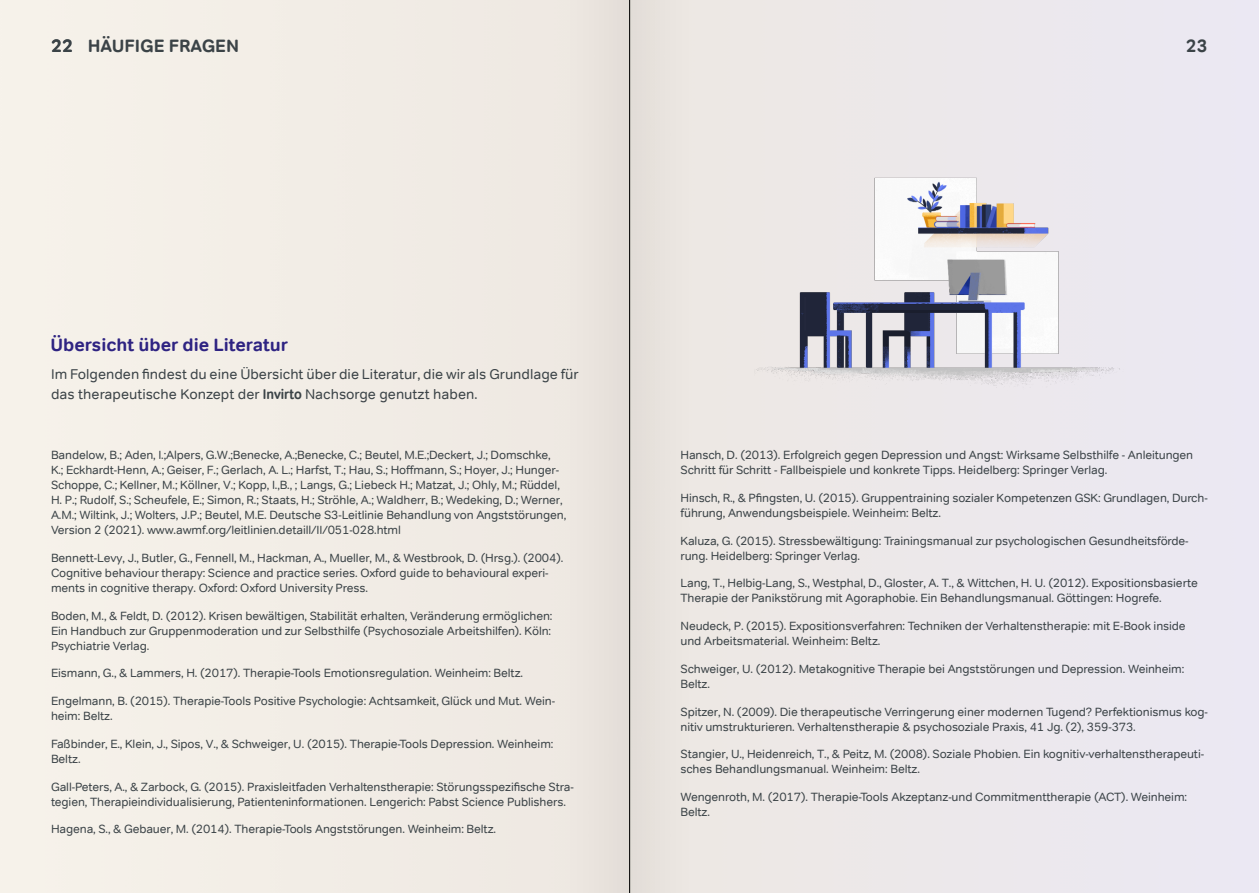
<style>
.page{position:relative;width:1259px;height:893px;background:#fff}
.page>*{position:absolute;margin:0;border:0;box-sizing:border-box;transform-origin:0 0}
.t1{font:700 18px "Tondo";color:#2e2382}
.Page_Info{font:700 18px "Tondo";color:#3b4347}
.Body_Text{font:14.25px/20px "Tondo";color:#3b4347}
.Body_Text-2{font:12px/15px "Tondo";letter-spacing:-.01em;color:#3b4347}
.s1{font-family:"Tondo Signage"}
</style>
<div class="page">
<div style="left:560px;top:0;width:138px;height:893px;background:#e9e3de"></div>
<img style="left:754px;top:166px;width:369px;height:233px">
<hr style="left:629px;top:0;width:1px;height:893px;background:#000">
<p class="Page_Info" style="left:51px;top:35px;width:23px">22</p>
<p class="Page_Info" style="left:88px;top:35px;width:153px">HÄUFIGE FRAGEN</p>
<p class="Page_Info" style="left:1186px;top:35px;width:23px">23</p>
<p class="t1" style="left:50px;top:334px;width:239px">Übersicht über die Literatur</p>
<p class="Body_Text" style="left:51px;top:364px;width:529px">Im Folgenden findest du eine Übersicht über die Literatur, die wir als Grundlage für das therapeutische Konzept der <span class="s1">Invirto</span> Nachsorge genutzt haben.</p>
<p class="Body_Text-2" style="left:51px;top:447px;width:517px">Bandelow, B.; Aden, I.;Alpers, G.W.;Benecke, A.;Benecke, C.; Beutel, M.E.;Deckert, J.; Domschke,<br>K.; Eckhardt-Henn, A.; Geiser, F.; Gerlach, A. L.; Harfst, T.; Hau, S.; Hoffmann, S.; Hoyer, J.; Hunger-Schoppe, C.; Kellner, M.; Köllner, V.; Kopp, I.,B., ; Langs, G.; Liebeck H.; Matzat, J.; Ohly, M.; Rüddel, H. P.; Rudolf, S.; Scheufele, E.; Simon, R.; Staats, H.; Ströhle, A.; Waldherr, B.; Wedeking, D.; Werner, A.M.; Wiltink, J.; Wolters, J.P.; Beutel, M.E. Deutsche S3-Leitlinie Behandlung von Angststörungen, Version 2 (2021). www.awmf.org/leitlinien.detaill/II/051-028.html</p>
<p class="Body_Text-2" style="left:51px;top:550px;width:514px">Bennett-Levy, J., Butler, G., Fennell, M., Hackman, A., Mueller, M., &amp; Westbrook, D. (Hrsg.). (2004).<br>Cognitive behaviour therapy: Science and practice series. Oxford guide to behavioural experi&shy;ments in cognitive therapy. Oxford: Oxford University Press.</p>
<p class="Body_Text-2" style="left:51px;top:608px;width:503px;text-align:justify">Boden, M., &amp; Feldt, D. (2012). Krisen bewältigen, Stabilität erhalten, Veränderung ermöglichen:<br>Ein Handbuch zur Gruppenmoderation und zur Selbsthilfe (Psychosoziale Arbeitshilfen). Köln:<br>Psychiatrie Verlag.</p>
<p class="Body_Text-2" style="left:51px;top:666px;width:474px">Eismann, G., &amp; Lammers, H. (2017). Therapie-Tools Emotionsregulation. Weinheim: Beltz.</p>
<p class="Body_Text-2" style="left:51px;top:693px;width:505px">Engelmann, B. (2015). Therapie-Tools Positive Psychologie: Achtsamkeit, Glück und Mut. Wein&shy;heim: Beltz.</p>
<p class="Body_Text-2" style="left:51px;top:736px;width:504px">Faßbinder, E., Klein, J., Sipos, V., &amp; Schweiger, U. (2015). Therapie-Tools Depression. Weinheim:<br>Beltz.</p>
<p class="Body_Text-2" style="left:51px;top:779px;width:524px">Gall-Peters, A., &amp; Zarbock, G. (2015). Praxisleitfaden Verhaltenstherapie: Störungsspezifische Stra&shy;tegien, Therapieindividualisierung, Patienteninformationen. Lengerich: Pabst Science Publishers.</p>
<p class="Body_Text-2" style="left:51px;top:822px;width:447px">Hagena, S., &amp; Gebauer, M. (2014). Therapie-Tools Angststörungen. Weinheim: Beltz.</p>
<p class="Body_Text-2" style="left:680px;top:447px;width:514px">Hansch, D. (2013). Erfolgreich gegen Depression und Angst: Wirksame Selbsthilfe - Anleitungen<br>Schritt für Schritt - Fallbeispiele und konkrete Tipps. Heidelberg: Springer Verlag.</p>
<p class="Body_Text-2" style="left:680px;top:490px;width:529px">Hinsch, R., &amp; Pfingsten, U. (2015). Gruppentraining sozialer Kompetenzen GSK: Grundlagen, Durch&shy;führung, Anwendungsbeispiele. Weinheim: Beltz.</p>
<p class="Body_Text-2" style="left:680px;top:533px;width:509px">Kaluza, G. (2015). Stressbewältigung: Trainingsmanual zur psychologischen Gesundheitsförde&shy;rung. Heidelberg: Springer Verlag.</p>
<p class="Body_Text-2" style="left:680px;top:576px;width:519px">Lang, T., Helbig-Lang, S., Westphal, D., Gloster, A. T., &amp; Wittchen, H. U. (2012). Expositionsbasierte<br>Therapie der Panikstörung mit Agoraphobie. Ein Behandlungsmanual. Göttingen: Hogrefe.</p>
<p class="Body_Text-2" style="left:680px;top:618px;width:507px">Neudeck, P. (2015). Expositionsverfahren: Techniken der Verhaltenstherapie: mit E-Book inside und Arbeitsmaterial. Weinheim: Beltz.</p>
<p class="Body_Text-2" style="left:680px;top:661px;width:505px">Schweiger, U. (2012). Metakognitive Therapie bei Angststörungen und Depression. Weinheim:<br>Beltz.</p>
<p class="Body_Text-2" style="left:680px;top:704px;width:529px">Spitzer, N. (2009). Die therapeutische Verringerung einer modernen Tugend? Perfektionismus kog&shy;nitiv umstrukturieren. Verhaltenstherapie &amp; psychosoziale Praxis, 41 Jg. (2), 359-373.</p>
<p class="Body_Text-2" style="left:680px;top:747px;width:525px">Stangier, U., Heidenreich, T., &amp; Peitz, M. (2008). Soziale Phobien. Ein kognitiv-verhaltenstherapeuti&shy;sches Behandlungsmanual. Weinheim: Beltz.</p>
<p class="Body_Text-2" style="left:680px;top:789px;width:508px">Wengenroth, M. (2017). Therapie-Tools Akzeptanz-und Commitmenttherapie (ACT). Weinheim:<br>Beltz.</p>
</div>
